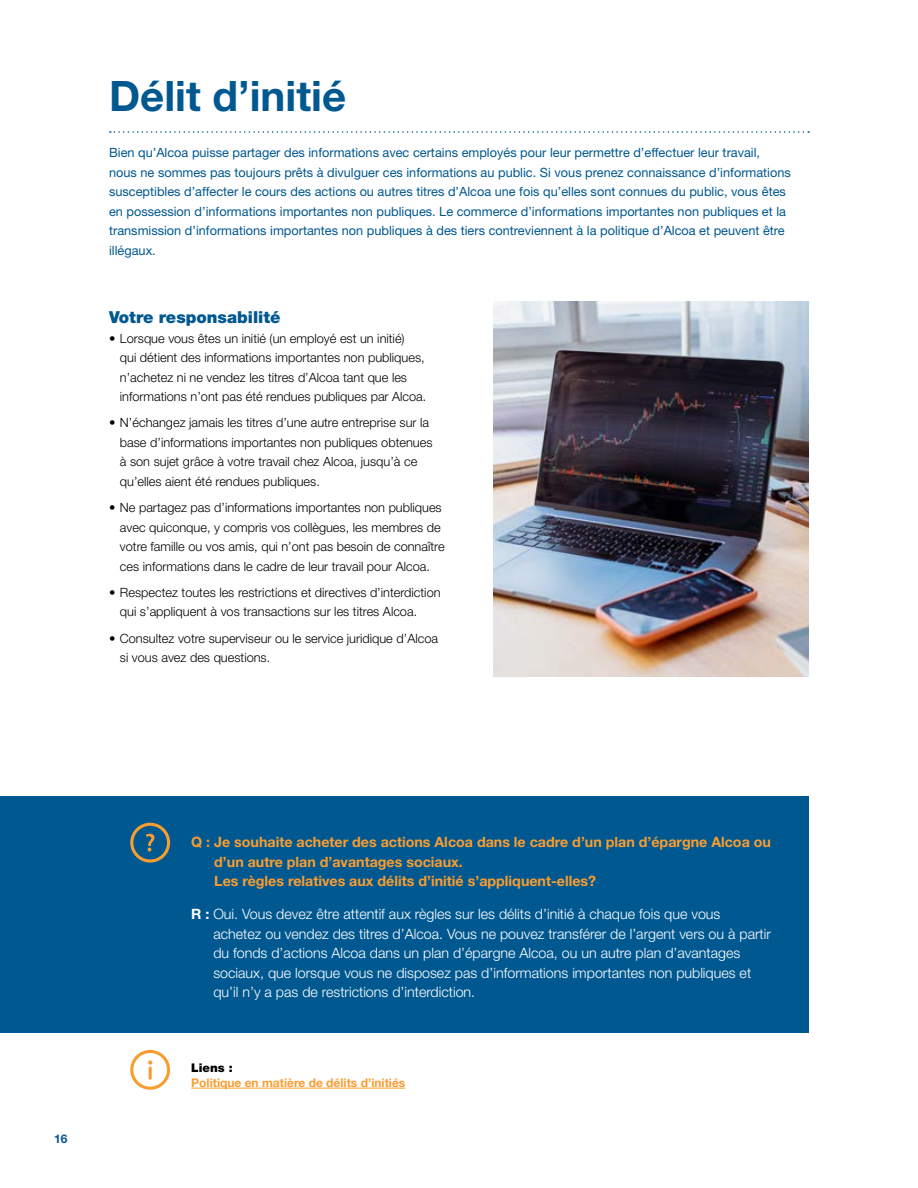
<style>
.page{position:relative;width:918px;height:1188px;background:#fff}
.page>*{position:absolute;margin:0;border:0;box-sizing:border-box;transform-origin:0 0}
.t1{font:700 42px "Helvetica Neue LT Std";color:#005890}
.t2{font:900 16.5px "Helvetica Neue LT Std";color:#005890}
.t3{font:300 14.25px/19.5px "Helvetica Neue LT Std";color:#fff}
.t4{font:700 14.25px/19.5px "Helvetica Neue LT Std";color:#f99d31}
.t5{font:300 12.75px/19.5px "Helvetica Neue LT Std";color:#000}
.t6{font:12.75px/19.5px "Helvetica Neue LT Std";color:#005890}
.t7{font:700 12px "Helvetica Neue LT Std";color:#f99d31}
.t8{font:900 12px "Helvetica Neue LT Std";color:#000}
.t9{font:700 12px "Helvetica Neue LT Std";color:#005890}
.s1{font-weight:700}
</style>
<div class="page">
<svg style="left:110px;top:131px;width:699px;height:2px"></svg>
<hr style="left:191px;top:1088px;width:214px;height:1px;background:#f99d31">
<svg style="left:130px;top:1050px;width:40px;height:40px"></svg>
<img style="left:493px;top:301px;width:316px;height:375px">
<div style="left:0;top:796px;width:809px;height:237px;background:#005890"></div>
<svg style="left:130px;top:823px;width:40px;height:40px"></svg>
<h1 class="t1" style="left:109px;top:70px;width:239px">Délit d’initié</h1>
<p class="t6" style="left:109px;top:143px;width:683px">Bien qu’Alcoa puisse partager des informations avec certains employés pour leur permettre d’effectuer leur travail, nous ne sommes pas toujours prêts à divulguer ces informations au public. Si vous prenez connaissance d’informations susceptibles d’affecter le cours des actions ou autres titres d’Alcoa une fois qu’elles sont connues du public, vous êtes en possession d’informations importantes non publiques. Le commerce d’informations importantes non publiques et la transmission d’informations importantes non publiques à des tiers contreviennent à la politique d’Alcoa et peuvent être illégaux.</p>
<p class="t2" style="left:109px;top:308px;width:173px">Votre responsabilité</p>
<p class="t5" style="left:120px;top:328px;width:308px;text-indent:-11px">• Lorsque vous êtes un initié (un employé est un initié)<br>qui détient des informations importantes non publiques, n’achetez ni ne vendez les titres d’Alcoa tant que les informations n’ont pas été rendues publiques par Alcoa.</p>
<p class="t5" style="left:120px;top:413px;width:314px;text-indent:-11px">• N’échangez jamais les titres d’une autre entreprise sur la base d’informations importantes non publiques obtenues à son sujet grâce à votre travail chez Alcoa, jusqu’à ce qu’elles aient été rendues publiques.</p>
<p class="t5" style="left:120px;top:498px;width:326px;text-indent:-11px">• Ne partagez pas d’informations importantes non publiques avec quiconque, y compris vos collègues, les membres de votre famille ou vos amis, qui n’ont pas besoin de connaître ces informations dans le cadre de leur travail pour Alcoa.</p>
<p class="t5" style="left:120px;top:582px;width:322px;text-indent:-11px">• Respectez toutes les restrictions et directives d’interdiction qui s’appliquent à vos transactions sur les titres Alcoa.</p>
<p class="t5" style="left:120px;top:628px;width:320px;text-indent:-11px">• Consultez votre superviseur ou le service juridique d’Alcoa si vous avez des questions.</p>
<p class="t9" style="left:54px;top:1131px;width:15px">16</p>
<p class="t4" style="left:214px;top:832px;width:558px;text-indent:-23px">Q : Je souhaite acheter des actions Alcoa dans le cadre d’un plan d’épargne Alcoa ou d’un autre plan d’avantages sociaux.<br>Les règles relatives aux délits d’initié s’appliquent-elles?</p>
<p class="t3" style="left:213px;top:904px;width:559px;text-indent:-22px"><span class="s1">R :</span> Oui. Vous devez être attentif aux règles sur les délits d’initié à chaque fois que vous achetez ou vendez des titres d’Alcoa. Vous ne pouvez transférer de l’argent vers ou à partir du fonds d’actions Alcoa dans un plan d’épargne Alcoa, ou un autre plan d’avantages sociaux, que lorsque vous ne disposez pas d’informations importantes non publiques et qu’il n’y a pas de restrictions d’interdiction.</p>
<p class="t8" style="left:191px;top:1060px;width:43px">Liens :</p>
<p class="t7" style="left:191px;top:1075px;width:216px">Politique en matière de délits d’initiés</p>
</div>
